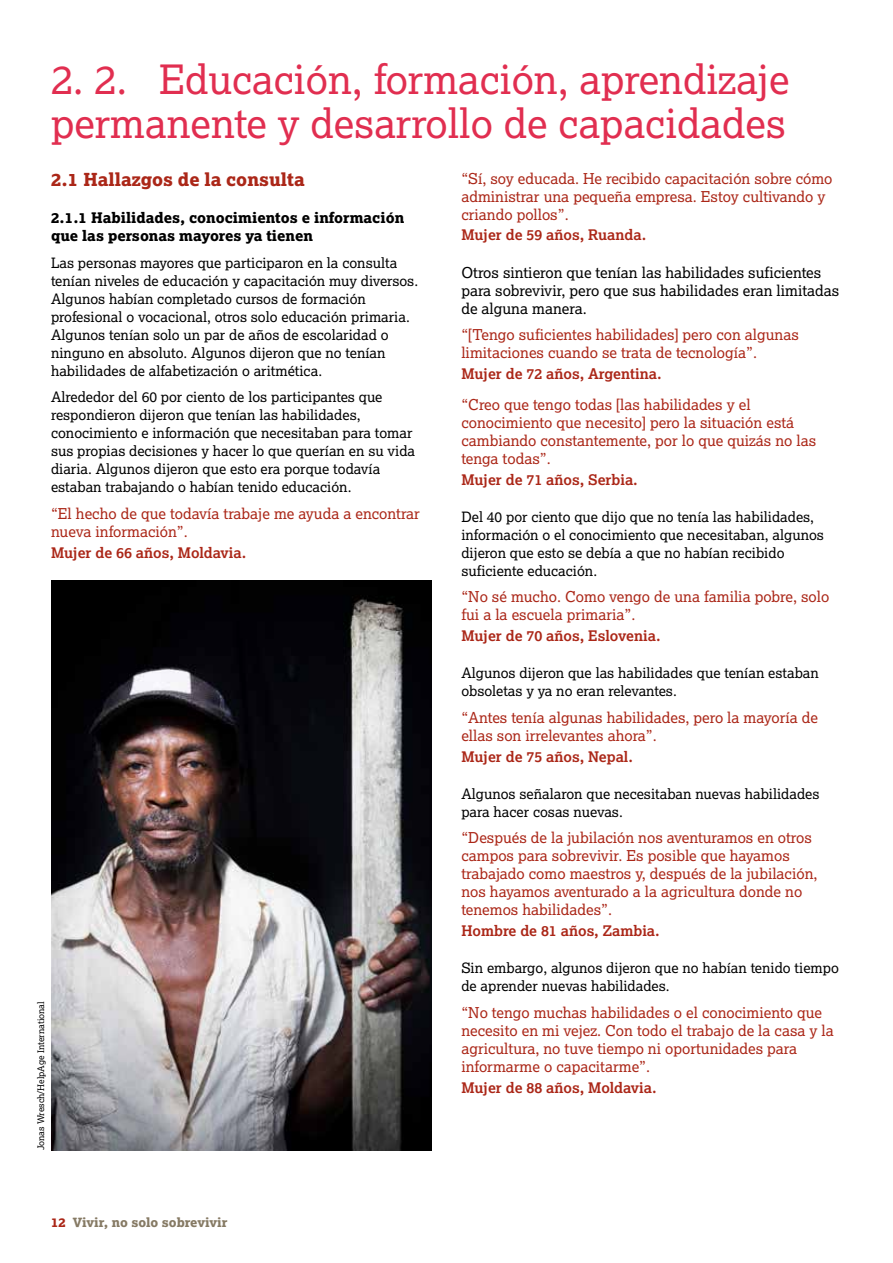
<style>
.page{position:relative;width:893px;height:1263px;background:#fff}
.page>*{position:absolute;margin:0;border:0;box-sizing:border-box;transform-origin:0 0}
.t1{font:40.5px/43.5px "Lexia Da Ma";color:#e12e50}
.t2{font:18px "Lexia X Bold";color:#ab2718}
.t3{font:15px/18px "Lexia Da Ma";color:#ab2718}
.t4{font:15px/18px "Lexia Da Ma";color:#000}
.t5{font:700 14.7px "Lexia";color:#ab2718}
.t6{font:14.7px/18px "Lexia X Bold";color:#000}
.t7{font:14.25px/18px "Lexia Da Ma";color:#000}
.t8{font:12.75px "Lexia X Bold";color:#867a64}
.t9{font:9px "Lexia Da Ma";color:#000}
.s1{color:#ab2718}
</style>
<div class="page">
<img style="left:51px;top:580px;width:381px;height:570px">
<h1 class="t1" style="left:51px;top:58px;width:740px">2. 2. Educación, formación, aprendizaje permanente y desarrollo de capacidades</h1>
<p class="t2" style="left:51px;top:168px;width:255px">2.1 Hallazgos de la consulta</p>
<p class="t6" style="left:51px;top:208px;width:355px">2.1.1 Habilidades, conocimientos e información que las personas mayores ya tienen</p>
<p class="t7" style="left:51px;top:253px;width:369px">Las personas mayores que participaron en la consulta tenían niveles de educación y capacitación muy diversos.<br>Algunos habían completado cursos de formación profesional o vocacional, otros solo educación primaria.<br>Algunos tenían solo un par de años de escolaridad o ninguno en absoluto. Algunos dijeron que no tenían habilidades de alfabetización o aritmética.</p>
<p class="t7" style="left:51px;top:388px;width:366px">Alrededor del 60 por ciento de los participantes que respondieron dijeron que tenían las habilidades, conocimiento e información que necesitaban para tomar sus propias decisiones y hacer lo que querían en su vida diaria. Algunos dijeron que esto era porque todavía estaban trabajando o habían tenido educación.</p>
<p class="t3" style="left:51px;top:504px;width:370px">“El hecho de que todavía trabaje me ayuda a encontrar nueva información”.</p>
<p class="t5" style="left:51px;top:543px;width:197px">Mujer de 66 años, Moldavia.</p>
<p class="t9" style="left:36px;top:1150px;width:151px;rotate:-90deg">Jonas Wresch/HelpAge International</p>
<p class="t8" style="left:51px;top:1214px;width:178px"><span class="s1">12</span> Vivir, no solo sobrevivir</p>
<p class="t3" style="left:461px;top:169px;width:373px">“Sí, soy educada. He recibido capacitación sobre cómo administrar una pequeña empresa. Estoy cultivando y criando pollos”.</p>
<p class="t5" style="left:461px;top:226px;width:186px">Mujer de 59 años, Ruanda.</p>
<p class="t4" style="left:461px;top:263px;width:379px">Otros sintieron que tenían las habilidades suficientes para sobrevivir, pero que sus habilidades eran limitadas de alguna manera.</p>
<p class="t3" style="left:461px;top:326px;width:339px">“[Tengo suficientes habilidades] pero con algunas limitaciones cuando se trata de tecnología”.</p>
<p class="t5" style="left:461px;top:364px;width:202px">Mujer de 72 años, Argentina.</p>
<p class="t3" style="left:461px;top:395px;width:356px">“Creo que tengo todas [las habilidades y el conocimiento que necesito] pero la situación está cambiando constantemente, por lo que quizás no las tenga todas”.</p>
<p class="t5" style="left:461px;top:470px;width:178px">Mujer de 71 años, Serbia.</p>
<p class="t7" style="left:461px;top:508px;width:364px">Del 40 por ciento que dijo que no tenía las habilidades, información o el conocimiento que necesitaban, algunos dijeron que esto se debía a que no habían recibido suficiente educación.</p>
<p class="t3" style="left:461px;top:588px;width:369px">“No sé mucho. Como vengo de una familia pobre, solo fui a la escuela primaria”.</p>
<p class="t5" style="left:461px;top:627px;width:201px">Mujer de 70 años, Eslovenia.</p>
<p class="t7" style="left:461px;top:664px;width:359px">Algunos dijeron que las habilidades que tenían estaban obsoletas y ya no eran relevantes.</p>
<p class="t3" style="left:461px;top:709px;width:358px">“Antes tenía algunas habilidades, pero la mayoría de ellas son irrelevantes ahora”.</p>
<p class="t5" style="left:461px;top:747px;width:173px">Mujer de 75 años, Nepal.</p>
<p class="t7" style="left:461px;top:785px;width:360px">Algunos señalaron que necesitaban nuevas habilidades para hacer cosas nuevas.</p>
<p class="t3" style="left:461px;top:829px;width:358px">“Después de la jubilación nos aventuramos en otros campos para sobrevivir. Es posible que hayamos trabajado como maestros y, después de la jubilación, nos hayamos aventurado a la agricultura donde no tenemos habilidades”.</p>
<p class="t5" style="left:461px;top:922px;width:200px">Hombre de 81 años, Zambia.</p>
<p class="t7" style="left:461px;top:959px;width:379px">Sin embargo, algunos dijeron que no habían tenido tiempo de aprender nuevas habilidades.</p>
<p class="t3" style="left:461px;top:1004px;width:374px">“No tengo muchas habilidades o el conocimiento que necesito en mi vejez. Con todo el trabajo de la casa y la agricultura, no tuve tiempo ni oportunidades para informarme o capacitarme”.</p>
<p class="t5" style="left:461px;top:1078px;width:197px">Mujer de 88 años, Moldavia.</p>
</div>
